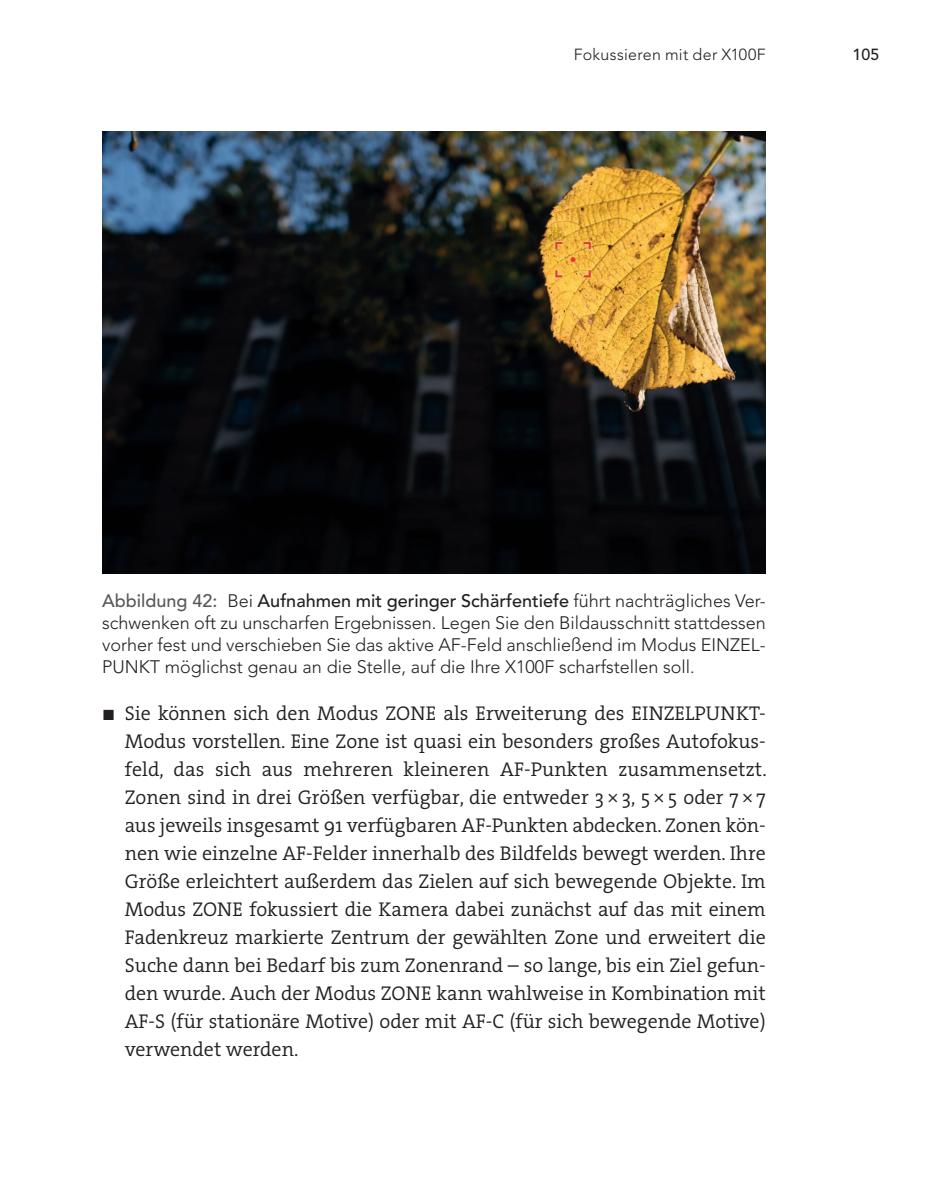
<style>
.page{position:relative;width:936px;height:1191px;background:#fff}
.page>*{position:absolute;margin:0;border:0;box-sizing:border-box;transform-origin:0 0}
.t1{font:20px/28px "The Serif HP4 Se Lig";color:#231f20;text-align:justify}
.t2{font:300 18px/22px "Avenir LT Pro";color:#231f20;text-align:justify}
.t3{font:300 16px "Avenir LT Pro";letter-spacing:.02em;color:#231f20}
.t4{font:500 16px "Avenir LT Pro";color:#231f20}
.s1{font-weight:500;color:#57585a}
.s2{font-weight:500}
.s3{font-size:15px}
</style>
<div class="page">
<img style="left:102px;top:131px;width:663px;height:442px">
<p class="t3" style="left:573px;top:45px;width:193px">Fokussieren mit der X100F</p>
<p class="t4" style="left:852px;top:44px;width:28px">105</p>
<p class="t2" style="left:102px;top:589px;width:665px"><span class="s1">Abbildung 42:</span> Bei <span class="s2">Aufnahmen mit geringer Schärfentiefe</span> führt nachträgliches Ver&shy;schwenken oft zu unscharfen Ergebnissen. Legen Sie den Bildausschnitt stattdessen vorher fest und verschieben Sie das aktive AF-Feld anschließend im Modus EINZEL-PUNKT möglichst genau an die Stelle, auf die Ihre X100F scharfstellen soll.</p>
<p class="t1" style="left:125px;top:699px;width:643px;text-indent:-23px"><span class="s3">■</span> Sie können sich den Modus ZONE als Erweiterung des EINZELPUNKT-Modus vorstellen. Eine Zone ist quasi ein besonders großes Autofokus&shy;feld, das sich aus mehreren kleineren AF-Punkten zusammensetzt.<br>Zonen sind in drei Größen verfügbar, die entweder 3 × 3, 5 × 5 oder 7 × 7 aus jeweils insgesamt 91 verfügbaren AF-Punkten abdecken. Zonen kön&shy;nen wie einzelne AF-Felder innerhalb des Bildfelds bewegt werden. Ihre Größe erleichtert außerdem das Zielen auf sich bewegende Objekte. Im Modus ZONE fokussiert die Kamera dabei zunächst auf das mit einem Fadenkreuz markierte Zentrum der gewählten Zone und erweitert die Suche dann bei Bedarf bis zum Zonenrand – so lange, bis ein Ziel gefun&shy;den wurde. Auch der Modus ZONE kann wahlweise in Kombination mit AF-S (für stationäre Motive) oder mit AF-C (für sich bewegende Motive) verwendet werden.</p>
</div>
